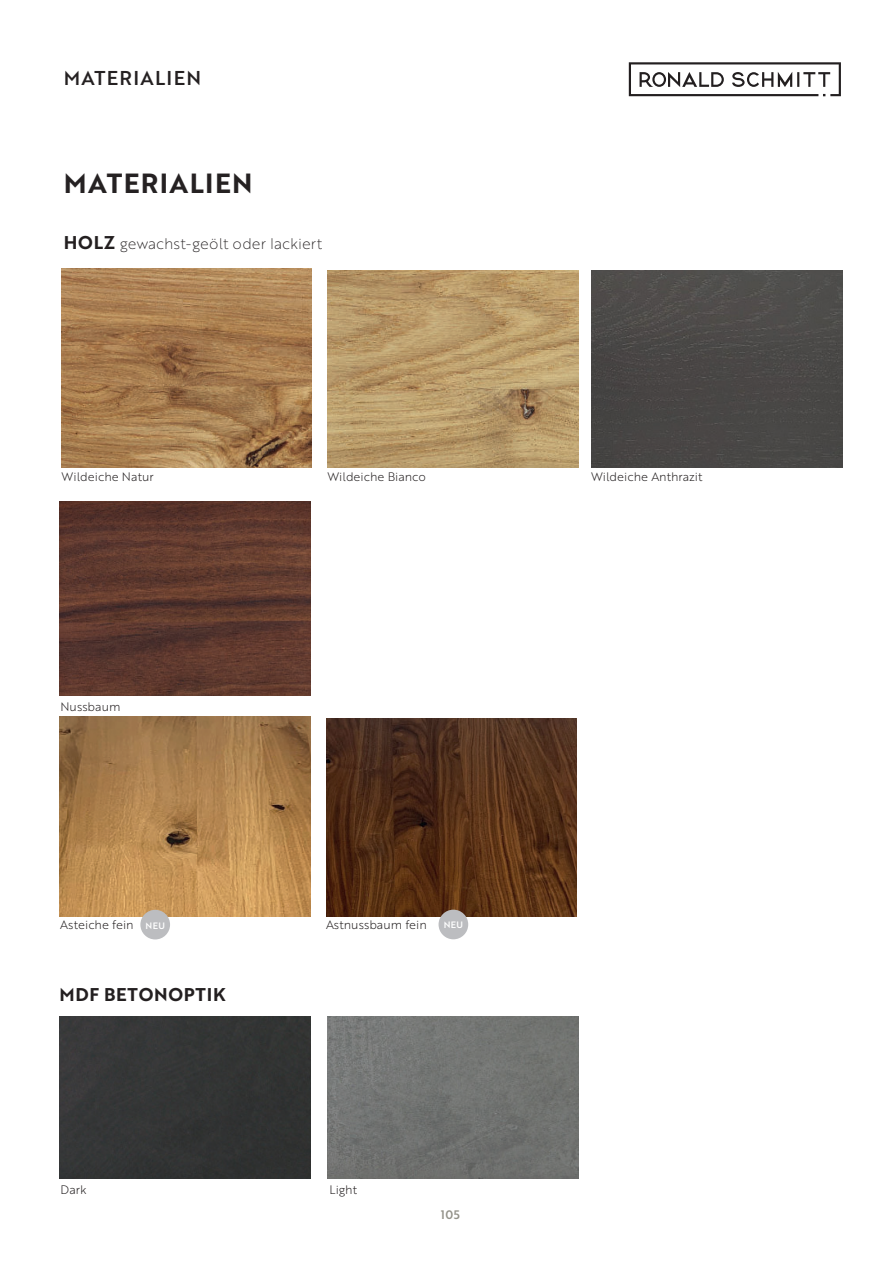
<style>
.page{position:relative;width:893px;height:1263px;background:#fff}
.page>*{position:absolute;margin:0;border:0;box-sizing:border-box;transform-origin:0 0}
.t1{font:27px "Brother 1816 Bold";letter-spacing:.05em;color:#252122}
.t2{font:19.5px "Brother 1816 Medium";letter-spacing:.065em;color:#252122}
.t3{font:18px "Brother 1816 Bold";letter-spacing:.04em;color:#231f20}
.t4{font:15px "Brother 1816 Thin";color:#231f20}
.t5{font:12px "Brother 1816 Light";color:#231f20}
.t6{font:12px "Brother 1816 Medium";color:#939289}
.t7{font:9px "Brother 1816 Medium";color:#fff}
.s1{font-family:"Brother 1816 Bold";font-size:18px}
.s2{font-family:"Brother 1816 Medium";font-size:9px;color:#fff}
</style>
<div class="page">
<svg style="left:629px;top:62px;width:212px;height:34px"></svg>
<img style="left:591px;top:270px;width:251px;height:198px">
<div style="left:60px;top:1017px;width:250px;height:162px;background:#333535"></div>
<img style="left:328px;top:1017px;width:251px;height:162px">
<img style="left:61px;top:268px;width:251px;height:200px">
<img style="left:327px;top:270px;width:251px;height:198px">
<img style="left:60px;top:501px;width:251px;height:195px">
<img style="left:60px;top:717px;width:250px;height:199px">
<img style="left:326px;top:718px;width:251px;height:198px">
<div style="left:140px;top:910px;width:30px;height:29px;background:#bcbdc0;border-radius:50%"></div>
<div style="left:438px;top:910px;width:30px;height:29px;background:#bcbdc0;border-radius:50%"></div>
<h2 class="t2" style="left:64px;top:67px;width:139px">MATERIALIEN</h2>
<h1 class="t1" style="left:64px;top:167px;width:190px">MATERIALIEN</h1>
<p class="t4" style="left:64px;top:237px;width:260px"><span class="s1">HOLZ</span> gewachst-geölt oder lackiert</p>
<p class="t5" style="left:62px;top:471px;width:94px">Wildeiche Natur</p>
<p class="t5" style="left:591px;top:471px;width:113px">Wildeiche Anthrazit</p>
<p class="t5" style="left:327px;top:471px;width:100px">Wildeiche Bianco</p>
<p class="t5" style="left:61px;top:701px;width:61px">Nussbaum</p>
<p class="t5" style="left:60px;top:920px;width:106px">Asteiche fein <span class="s2">NEU</span></p>
<p class="t5" style="left:326px;top:919px;width:102px">Astnussbaum fein</p>
<p class="t7" style="left:444px;top:920px;width:21px">NEU</p>
<h3 class="t3" style="left:60px;top:983px;width:167px">MDF BETONOPTIK</h3>
<p class="t5" style="left:61px;top:1185px;width:28px">Dark</p>
<p class="t5" style="left:330px;top:1185px;width:29px">Light</p>
<p class="t6" style="left:441px;top:1207px;width:21px">105</p>
</div>
